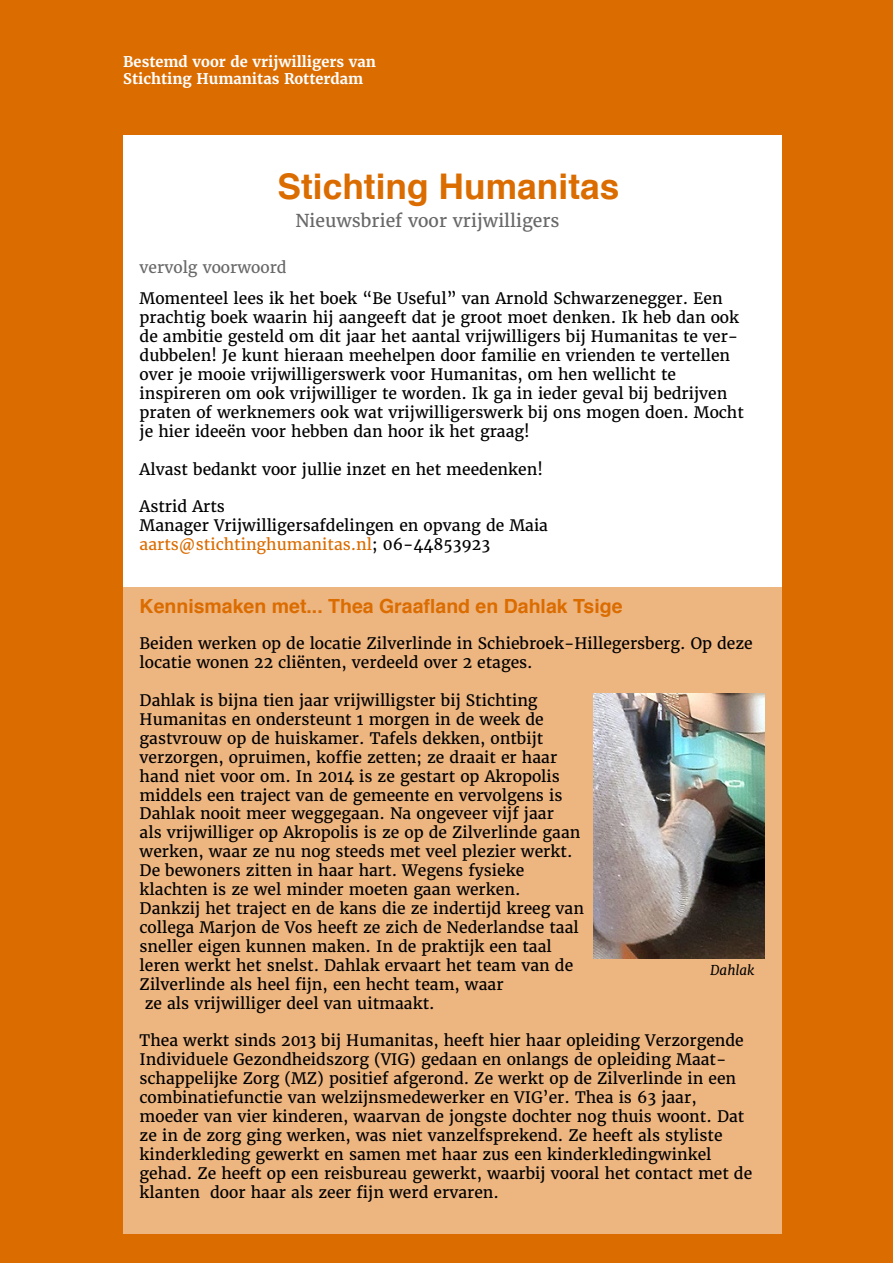
<style>
.page{position:relative;width:893px;height:1263px;background:#db6c00}
.page>*{position:absolute;margin:0;border:0;box-sizing:border-box;transform-origin:0 0}
.t1{font:700 35.4px "Helvetica";color:#db6c00}
.t2{font:700 19.5px "Helvetica";color:#db6c00}
.t3{font:17.7px "Merriweather";color:#686868}
.t4{font:15.75px/18.9px "Merriweather";color:#000}
.t5{font:15.75px "Merriweather";color:#686868}
.t6{font:700 14.7px/17.5px "Merriweather";color:#fff}
.t7{font:italic 13.5px "Merriweather";color:#000}
.s1{color:#db6c00}
</style>
<div class="page">
<div style="left:123px;top:136px;width:659px;height:1098px;background:#fff"></div>
<div style="left:122px;top:587px;width:661px;height:647px;background:#edb580"></div>
<img style="left:593px;top:693px;width:171px;height:265px">
<p class="t6" style="left:123px;top:52px;width:254px">Bestemd voor de vrijwilligers van<br>Stichting Humanitas Rotterdam</p>
<h1 class="t1" style="left:277px;top:158px;width:343px">Stichting Humanitas</h1>
<p class="t3" style="left:295px;top:209px;width:266px">Nieuwsbrief voor vrijwilligers</p>
<p class="t5" style="left:140px;top:258px;width:149px">vervolg voorwoord</p>
<p class="t4" style="left:140px;top:289px;width:606px">Momenteel lees ik het boek “Be Useful” van Arnold Schwarzenegger. Een prachtig boek waarin hij aangeeft dat je groot moet denken. Ik heb dan ook de ambitie gesteld om dit jaar het aantal vrijwilligers bij Humanitas te ver&shy;dubbelen! Je kunt hieraan meehelpen door familie en vrienden te vertellen over je mooie vrijwilligerswerk voor Humanitas, om hen wellicht te inspireren om ook vrijwilliger te worden. Ik ga in ieder geval bij bedrijven praten of werknemers ook wat vrijwilligerswerk bij ons mogen doen. Mocht je hier ideeën voor hebben dan hoor ik het graag!</p>
<p class="t4" style="left:140px;top:459px;width:405px">Alvast bedankt voor jullie inzet en het meedenken!</p>
<p class="t4" style="left:140px;top:497px;width:410px">Astrid Arts<br>Manager Vrijwilligersafdelingen en opvang de Maia <span class="s1">aarts@stichtinghumanitas.nl</span>; 06-44853923</p>
<p class="t2" style="left:140px;top:590px;width:484px">Kennismaken met... Thea Graafland en Dahlak Tsige</p>
<p class="t4" style="left:140px;top:634px;width:615px">Beiden werken op de locatie Zilverlinde in Schiebroek-Hillegersberg. Op deze locatie wonen 22 cliënten, verdeeld over 2 etages.</p>
<p class="t4" style="left:140px;top:691px;width:399px">Dahlak is bijna tien jaar vrijwilligster bij Stichting</p>
<p class="t4" style="left:140px;top:710px;width:406px">Humanitas en ondersteunt 1 morgen in de week de</p>
<p class="t4" style="left:140px;top:729px;width:405px">gastvrouw op de huiskamer. Tafels dekken, ontbijt</p>
<p class="t4" style="left:140px;top:748px;width:419px">verzorgen, opruimen, koffie zetten; ze draait er haar</p>
<p class="t4" style="left:140px;top:767px;width:422px">hand niet voor om. In 2014 is ze gestart op Akropolis</p>
<p class="t4" style="left:140px;top:785px;width:424px">middels een traject van de gemeente en vervolgens is</p>
<p class="t4" style="left:140px;top:804px;width:416px">Dahlak nooit meer weggegaan. Na ongeveer vijf jaar</p>
<p class="t4" style="left:140px;top:823px;width:442px">als vrijwilliger op Akropolis is ze op de Zilverlinde gaan</p>
<p class="t4" style="left:140px;top:842px;width:434px">werken, waar ze nu nog steeds met veel plezier werkt.</p>
<p class="t4" style="left:140px;top:861px;width:386px">De bewoners zitten in haar hart. Wegens fysieke</p>
<p class="t4" style="left:140px;top:880px;width:382px">klachten is ze wel minder moeten gaan werken.</p>
<p class="t4" style="left:140px;top:899px;width:446px">Dankzij het traject en de kans die ze indertijd kreeg van</p>
<p class="t4" style="left:140px;top:918px;width:441px">collega Marjon de Vos heeft ze zich de Nederlandse taal</p>
<p class="t4" style="left:140px;top:937px;width:414px">sneller eigen kunnen maken. In de praktijk een taal</p>
<p class="t4" style="left:140px;top:956px;width:435px">leren werkt het snelst. Dahlak ervaart het team van de</p>
<p class="t4" style="left:140px;top:974px;width:365px">Zilverlinde als heel fijn, een hecht team, waar</p>
<p class="t4" style="left:145px;top:993px;width:291px">ze als vrijwilliger deel van uitmaakt.</p>
<p class="t4" style="left:140px;top:1031px;width:614px">Thea werkt sinds 2013 bij Humanitas, heeft hier haar opleiding Verzorgende Individuele Gezondheidszorg (VIG) gedaan en onlangs de opleiding Maat&shy;schappelijke Zorg (MZ) positief afgerond. Ze werkt op de Zilverlinde in een combinatiefunctie van welzijnsmedewerker en VIG’er. Thea is 63 jaar, moeder van vier kinderen, waarvan de jongste dochter nog thuis woont. Dat ze in de zorg ging werken, was niet vanzelfsprekend. Ze heeft als styliste kinderkleding gewerkt en samen met haar zus een kinderkledingwinkel gehad. Ze heeft op een reisbureau gewerkt, waarbij vooral het contact met de klanten door haar als zeer fijn werd ervaren.</p>
<p class="t7" style="left:710px;top:961px;width:46px">Dahlak</p>
</div>
